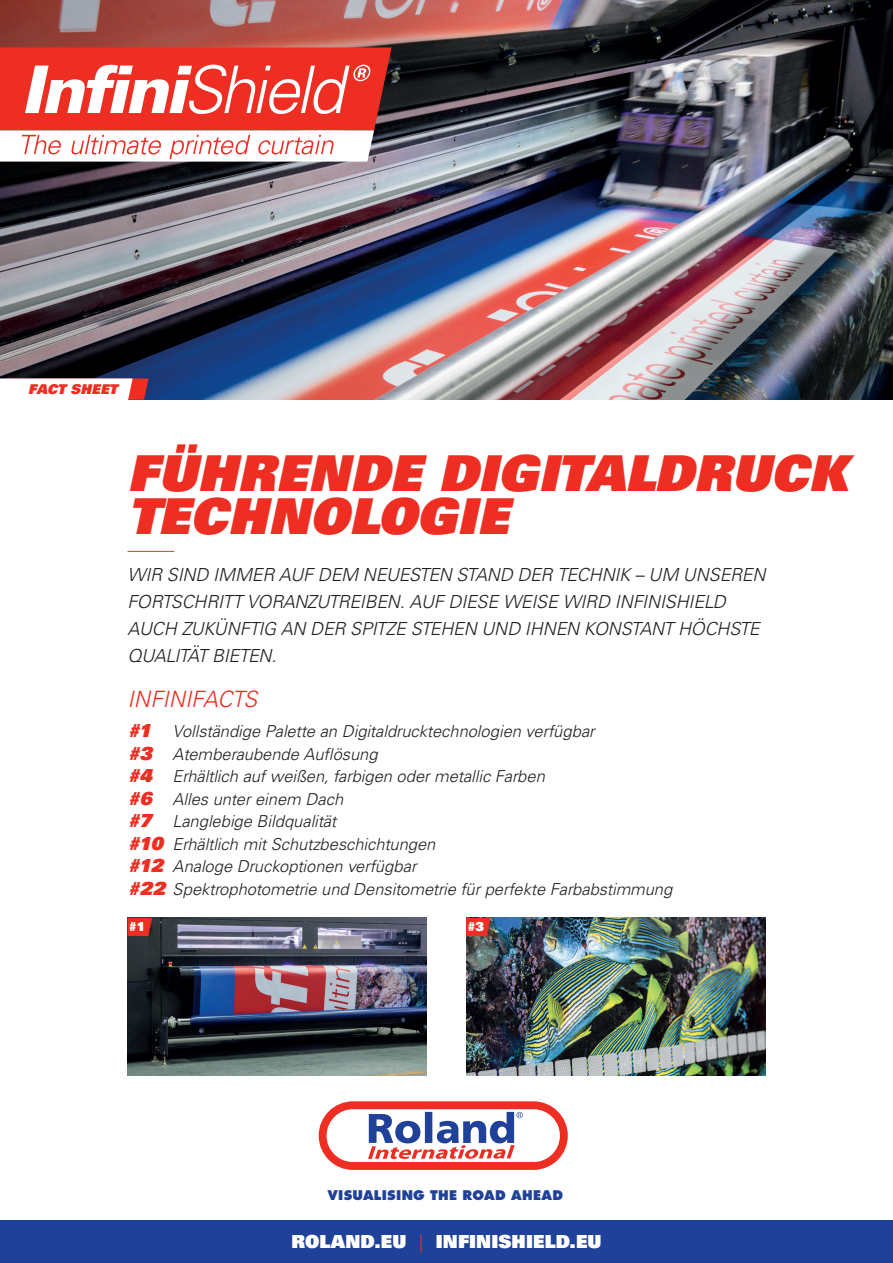
<style>
.page{position:relative;width:893px;height:1263px;background:#fff}
.page>*{position:absolute;margin:0;border:0;box-sizing:border-box;transform-origin:0 0}
.t1{font:49.5px "Univers LT Std X Black Obl";letter-spacing:.01em;color:#ee2e22}
.t2{font:italic 300 22.5px "Univers LT Std";letter-spacing:-.01em;color:#ee2e22}
.t3{font:italic 300 18px/27px "Univers LT Std";letter-spacing:-.015em;color:#231f20}
.t4{font:18px "Univers LT Std X Black";letter-spacing:.005em;color:#fff}
.t5{font:italic 300 16.5px "Univers LT Std";color:#231f20}
.t6{font:13.5px "Univers LT Std X Black Obl";letter-spacing:.005em;color:#ee2e22}
.t7{font:800 12.9px "Futura Std";letter-spacing:.02em;color:#20419a}
.t8{font:12.3px "Univers LT Std X Black";color:#fff}
.s1{font-family:"Univers LT Std X Black Obl";font-weight:400;font-style:normal;font-size:18px;color:#ee2e22}
.s2{font-family:"Univers LT Std";font-weight:300;color:#ee2e22}
</style>
<div class="page">
<img style="left:545px;top:0;width:348px;height:400px">
<img style="left:0;top:0;width:545px;height:400px">
<svg style="left:0;top:47px;width:392px;height:115px"></svg>
<hr style="left:128px;top:551px;width:46px;height:1px;background:#ee2e22">
<img style="left:128px;top:918px;width:299px;height:157px">
<img style="left:466px;top:918px;width:299px;height:157px">
<svg style="left:127px;top:918px;width:25px;height:18px"></svg>
<svg style="left:466px;top:918px;width:25px;height:18px"></svg>
<div style="left:0;top:1220px;width:893px;height:43px;background:#20419a"></div>
<svg style="left:319px;top:1101px;width:249px;height:69px"></svg>
<svg style="left:0;top:378px;width:149px;height:22px"></svg>
<p class="t6" style="left:28px;top:380px;width:91px">FACT SHEET</p>
<p class="t1" style="left:128px;top:440px;width:722px">FÜHRENDE DIGITALDRUCK</p>
<p class="t1" style="left:128px;top:484px;width:382px">TECHNOLOGIE</p>
<p class="t3" style="left:128px;top:562px;width:639px">WIR SIND IMMER AUF DEM NEUESTEN STAND DER TECHNIK – UM UNSEREN FORTSCHRITT VORANZUTREIBEN. AUF DIESE WEISE WIRD INFINISHIELD AUCH ZUKÜNFTIG AN DER SPITZE STEHEN UND IHNEN KONSTANT HÖCHSTE QUALITÄT BIETEN.</p>
<p class="t2" style="left:128px;top:685px;width:131px">INFINIFACTS</p>
<p class="t5" style="left:128px;top:721px;width:469px"><span class="s1">#1</span> Vollständige Palette an Digitaldrucktechnologien verfügbar</p>
<p class="t5" style="left:128px;top:744px;width:251px"><span class="s1">#3</span> Atemberaubende Auflösung</p>
<p class="t5" style="left:128px;top:766px;width:419px"><span class="s1">#4</span> Erhältlich auf weißen, farbigen oder metallic Farben</p>
<p class="t5" style="left:128px;top:789px;width:217px"><span class="s1">#6</span> Alles unter einem Dach</p>
<p class="t5" style="left:128px;top:811px;width:210px"><span class="s1">#7</span> Langlebige Bildqualität</p>
<p class="t5" style="left:128px;top:834px;width:309px"><span class="s1">#10</span> Erhältlich mit Schutzbeschichtungen</p>
<p class="t5" style="left:128px;top:856px;width:290px"><span class="s1">#12</span> Analoge Druckoptionen verfügbar</p>
<p class="t5" style="left:128px;top:879px;width:546px"><span class="s1">#22</span> Spektrophotometrie und Densitometrie für perfekte Farbabstimmung</p>
<p class="t8" style="left:129px;top:919px;width:18px">#1</p>
<p class="t8" style="left:467px;top:919px;width:19px">#3</p>
<p class="t7" style="left:327px;top:1187px;width:237px">VISUALISING THE ROAD AHEAD</p>
<p class="t4" style="left:291px;top:1229px;width:312px">ROLAND.EU <span class="s2">|</span> INFINISHIELD.EU</p>
</div>
